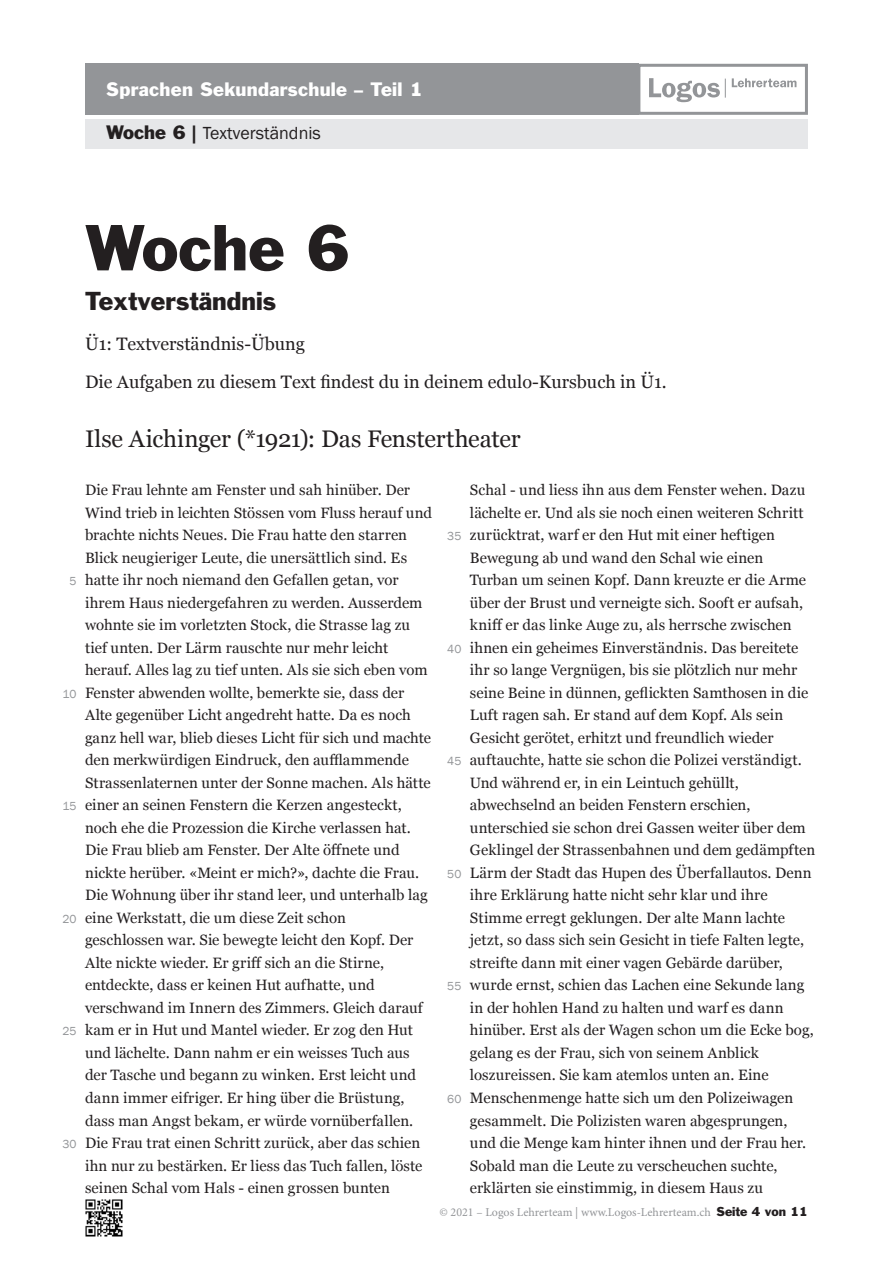
<style>
.page{position:relative;width:893px;height:1263px;background:#fff}
.page>*{position:absolute;margin:0;border:0;box-sizing:border-box;transform-origin:0 0}
._1_Lektion{font:60px "Franklin Gothic Std";color:#231f20}
.Titel_Lesetext{font:24px "Georgia";letter-spacing:-.01em;color:#231f20}
._2_Thema{font:24px "Franklin Gothic Std";color:#231f20}
.BASTEXT{font:18px "Georgia";color:#231f20}
.t1{font:18px "Franklin Gothic Std";letter-spacing:.015em;color:#fff}
.t2{font:18px "Franklin Gothic";color:#231f20}
.Lesetext{font:15px/22.5px "Georgia";letter-spacing:.005em;color:#231f20}
.t3{font:12px "Minion Pro";color:#939598}
.Zeilennummerierung{font:12px "Franklin Gothic";letter-spacing:.01em;color:#939598}
.s1{font-family:"Franklin Gothic Std"}
.s2{font-family:"Franklin Gothic Std";color:#231f20}
</style>
<div class="page">
<img style="left:85px;top:1199px;width:37px;height:37px">
<div style="left:85px;top:119px;width:723px;height:30px;background:#e6e7e9"></div>
<div style="left:85px;top:64px;width:554px;height:51px;background:#939598"></div>
<svg style="left:649px;top:78px;width:77px;height:24px"></svg>
<svg style="left:732px;top:78px;width:65px;height:9px"></svg>
<div style="left:637px;top:64px;width:171px;height:51px;border:3px solid #939598"></div>
<p class="t1" style="left:106px;top:78px;width:318px">Sprachen Sekundarschule – Teil 1</p>
<p class="t2" style="left:106px;top:122px;width:216px"><span class="s1">Woche 6 |</span> Textverständnis</p>
<p class="_1_Lektion" style="left:85px;top:209px;width:266px">Woche 6</p>
<p class="_2_Thema" style="left:85px;top:285px;width:193px">Textverständnis</p>
<p class="BASTEXT" style="left:85px;top:330px;width:221px">Ü1: Textverständnis-Übung</p>
<p class="BASTEXT" style="left:85px;top:369px;width:583px">Die Aufgaben zu diesem Text findest du in deinem edulo-Kursbuch in Ü1.</p>
<p class="Titel_Lesetext" style="left:85px;top:421px;width:437px">Ilse Aichinger (*1921): Das Fenstertheater</p>
<p class="Zeilennummerierung" style="left:69px;top:574px;width:9px">5</p>
<p class="Zeilennummerierung" style="left:63px;top:686px;width:15px">10</p>
<p class="Zeilennummerierung" style="left:62px;top:799px;width:16px">15</p>
<p class="Zeilennummerierung" style="left:62px;top:911px;width:16px">20</p>
<p class="Zeilennummerierung" style="left:63px;top:1024px;width:15px">25</p>
<p class="Zeilennummerierung" style="left:62px;top:1136px;width:16px">30</p>
<p class="Lesetext" style="left:85px;top:478px;width:327px">Die Frau lehnte am Fenster und sah hinüber. Der</p>
<p class="Lesetext" style="left:85px;top:501px;width:348px">Wind trieb in leichten Stössen vom Fluss herauf und brachte nichts Neues. Die Frau hatte den starren Blick neugieriger Leute, die unersättlich sind. Es hatte ihr noch niemand den Gefallen getan, vor ihrem Haus niedergefahren zu werden. Ausserdem wohnte sie im vorletzten Stock, die Strasse lag zu</p>
<p class="Lesetext" style="left:85px;top:636px;width:344px">tief unten. Der Lärm rauschte nur mehr leicht herauf. Alles lag zu tief unten. Als sie sich eben vom<br>Fenster abwenden wollte, bemerkte sie, dass der</p>
<p class="Lesetext" style="left:85px;top:703px;width:348px">Alte gegenüber Licht angedreht hatte. Da es noch ganz hell war, blieb dieses Licht für sich und machte den merkwürdigen Eindruck, den aufflammende Strassenlaternen unter der Sonne machen. Als hätte einer an seinen Fenstern die Kerzen angesteckt, noch ehe die Prozession die Kirche verlassen hat.<br>Die Frau blieb am Fenster. Der Alte öffnete und nickte herüber. «Meint er mich?», dachte die Frau.<br>Die Wohnung über ihr stand leer, und unterhalb lag eine Werkstatt, die um diese Zeit schon</p>
<p class="Lesetext" style="left:85px;top:928px;width:339px">geschlossen war. Sie bewegte leicht den Kopf. Der Alte nickte wieder. Er griff sich an die Stirne, entdeckte, dass er keinen Hut aufhatte, und verschwand im Innern des Zimmers. Gleich darauf kam er in Hut und Mantel wieder. Er zog den Hut und lächelte. Dann nahm er ein weisses Tuch aus</p>
<p class="Lesetext" style="left:85px;top:1063px;width:339px">der Tasche und begann zu winken. Erst leicht und dann immer eifriger. Er hing über die Brüstung, dass man Angst bekam, er würde vornüberfallen.<br>Die Frau trat einen Schritt zurück, aber das schien ihn nur zu bestärken. Er liess das Tuch fallen, löste seinen Schal vom Hals - einen grossen bunten</p>
<p class="Lesetext" style="left:470px;top:478px;width:337px">Schal - und liess ihn aus dem Fenster wehen. Dazu lächelte er. Und als sie noch einen weiteren Schritt zurücktrat, warf er den Hut mit einer heftigen Bewegung ab und wand den Schal wie einen</p>
<p class="Lesetext" style="left:470px;top:568px;width:347px">Turban um seinen Kopf. Dann kreuzte er die Arme über der Brust und verneigte sich. Sooft er aufsah, kniff er das linke Auge zu, als herrsche zwischen ihnen ein geheimes Einverständnis. Das bereitete ihr so lange Vergnügen, bis sie plötzlich nur mehr seine Beine in dünnen, geflickten Samthosen in die Luft ragen sah. Er stand auf dem Kopf. Als sein Gesicht gerötet, erhitzt und freundlich wieder auftauchte, hatte sie schon die Polizei verständigt.<br>Und während er, in ein Leintuch gehüllt, abwechselnd an beiden Fenstern erschien, unterschied sie schon drei Gassen weiter über dem Geklingel der Strassenbahnen und dem gedämpften Lärm der Stadt das Hupen des Überfallautos. Denn ihre Erklärung hatte nicht sehr klar und ihre Stimme erregt geklungen. Der alte Mann lachte jetzt, so dass sich sein Gesicht in tiefe Falten legte, streifte dann mit einer vagen Gebärde darüber, wurde ernst, schien das Lachen eine Sekunde lang in der hohlen Hand zu halten und warf es dann hinüber. Erst als der Wagen schon um die Ecke bog, gelang es der Frau, sich von seinem Anblick loszureissen. Sie kam atemlos unten an. Eine Menschenmenge hatte sich um den Polizeiwagen gesammelt. Die Polizisten waren abgesprungen,</p>
<p class="Lesetext" style="left:470px;top:1131px;width:338px">und die Menge kam hinter ihnen und der Frau her.<br>Sobald man die Leute zu verscheuchen suchte, erklärten sie einstimmig, in diesem Haus zu</p>
<p class="Zeilennummerierung" style="left:447px;top:529px;width:16px">35</p>
<p class="Zeilennummerierung" style="left:447px;top:641px;width:16px">40</p>
<p class="Zeilennummerierung" style="left:447px;top:754px;width:16px">45</p>
<p class="Zeilennummerierung" style="left:447px;top:866px;width:16px">50</p>
<p class="Zeilennummerierung" style="left:447px;top:979px;width:16px">55</p>
<p class="Zeilennummerierung" style="left:447px;top:1091px;width:16px">60</p>
<p class="t3" style="left:439px;top:1203px;width:370px">© 2021 – Logos Lehrerteam | www.Logos-Lehrerteam.ch <span class="s2">Seite 4 von 11</span></p>
</div>
